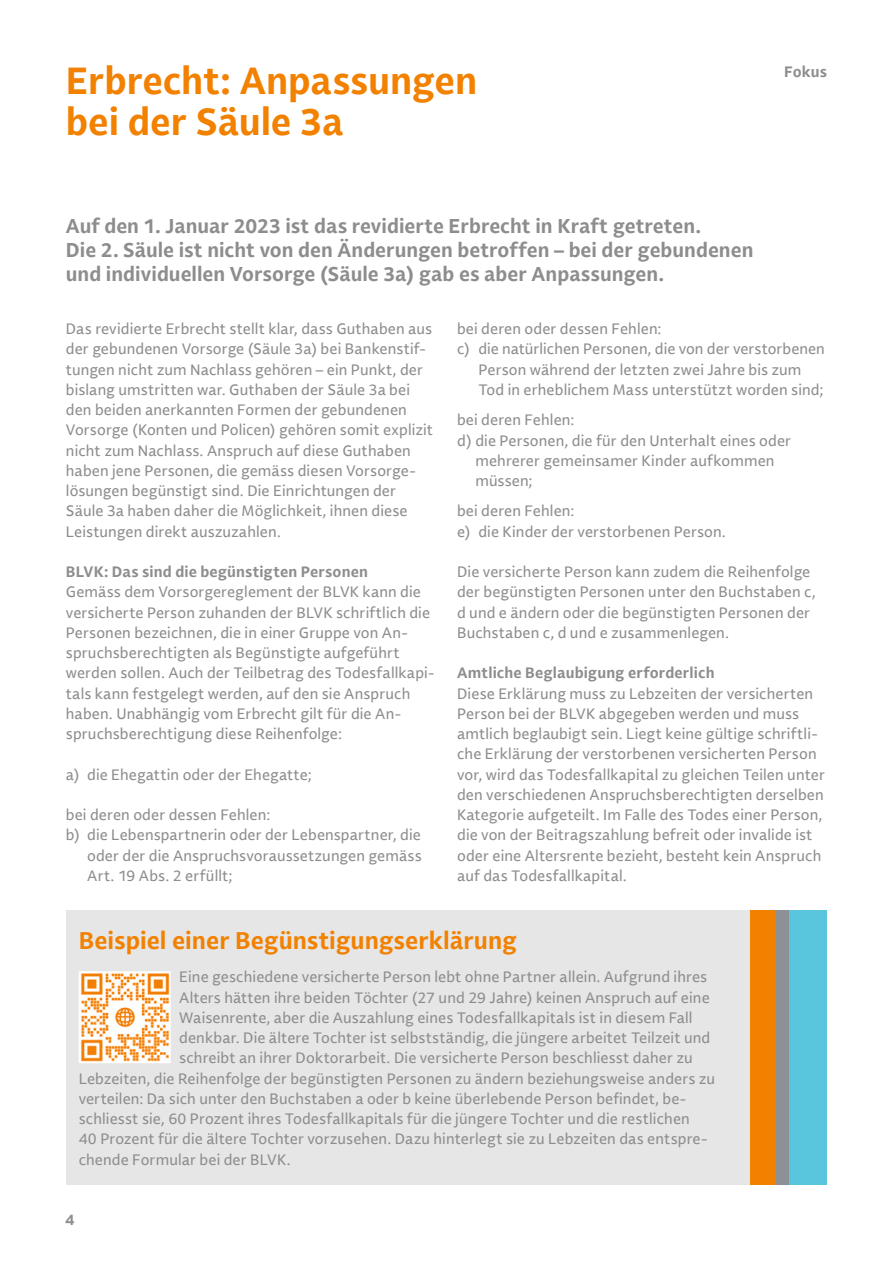
<style>
.page{position:relative;width:893px;height:1263px;background:#fff}
.page>*{position:absolute;margin:0;border:0;box-sizing:border-box;transform-origin:0 0}
.t1{font:700 37.5px/40.5px "Lemance Trial";letter-spacing:-.005em;color:#f28100}
.t2{font:700 24px "Lemance Trial";color:#f28100}
.t3{font:700 19.8px/24px "Lemance Trial";color:#8d8d8d}
.t4{font:15px/20.2px "Lemance Trial";letter-spacing:.01em;color:#8d8d8d}
.t5{font:700 15px "Lemance Trial";letter-spacing:.01em;color:#8d8d8d}
</style>
<div class="page">
<div style="left:66px;top:910px;width:684px;height:275px;background:#e6e6e6"></div>
<img style="left:79px;top:971px;width:92px;height:92px">
<div style="left:789px;top:910px;width:38px;height:275px;background:#59c6de"></div>
<div style="left:776px;top:910px;width:13px;height:275px;background:#8e9098"></div>
<div style="left:750px;top:910px;width:26px;height:275px;background:#f28100"></div>
<h1 class="t1" style="left:66px;top:60px;width:413px">Erbrecht: Anpassungen bei der Säule 3a</h1>
<p class="t5" style="left:784px;top:62px;width:44px">Fokus</p>
<h3 class="t3" style="left:66px;top:214px;width:689px">Auf den 1. Januar 2023 ist das revidierte Erbrecht in Kraft getreten.<br>Die 2. Säule ist nicht von den Änderungen betroffen – bei der gebundenen und individuellen Vorsorge (Säule 3a) gab es aber Anpassungen.</h3>
<p class="t4" style="left:457px;top:319px;width:206px">bei deren oder dessen Fehlen:</p>
<p class="t4" style="left:457px;top:339px;width:369px">c) die natürlichen Personen, die von der verstorbenen</p>
<p class="t4" style="left:478px;top:359px;width:325px">Person während der letzten zwei Jahre bis zum</p>
<p class="t4" style="left:478px;top:379px;width:347px">Tod in erheblichem Mass unterstützt worden sind;</p>
<p class="t4" style="left:457px;top:410px;width:119px">bei deren Fehlen:</p>
<p class="t4" style="left:457px;top:430px;width:336px">d) die Personen, die für den Unterhalt eines oder</p>
<p class="t4" style="left:475px;top:450px;width:301px">mehrerer gemeinsamer Kinder aufkommen</p>
<p class="t4" style="left:475px;top:470px;width:59px">müssen;</p>
<p class="t4" style="left:457px;top:501px;width:270px">bei deren Fehlen:<br>e) die Kinder der verstorbenen Person.</p>
<p class="t4" style="left:457px;top:562px;width:360px">Die versicherte Person kann zudem die Reihenfolge der begünstigten Personen unter den Buchstaben c, d und e ändern oder die begünstigten Personen der Buchstaben c, d und e zusammenlegen.</p>
<p class="t5" style="left:457px;top:663px;width:259px">Amtliche Beglaubigung erforderlich</p>
<p class="t4" style="left:457px;top:683px;width:369px">Diese Erklärung muss zu Lebzeiten der versicherten Person bei der BLVK abgegeben werden und muss amtlich beglaubigt sein. Liegt keine gültige schriftli&shy;che Erklärung der verstorbenen versicherten Person vor, wird das Todesfallkapital zu gleichen Teilen unter den verschiedenen Anspruchsberechtigten derselben Kategorie aufgeteilt. Im Falle des Todes einer Person, die von der Beitragszahlung befreit oder invalide ist oder eine Altersrente bezieht, besteht kein Anspruch auf das Todesfallkapital.</p>
<p class="t4" style="left:66px;top:319px;width:369px">Das revidierte Erbrecht stellt klar, dass Guthaben aus der gebundenen Vorsorge (Säule 3a) bei Bankenstif&shy;tungen nicht zum Nachlass gehören – ein Punkt, der bislang umstritten war. Guthaben der Säule 3a bei den beiden anerkannten Formen der gebundenen Vorsorge (Konten und Policen) gehören somit explizit nicht zum Nachlass. Anspruch auf diese Guthaben haben jene Personen, die gemäss diesen Vorsorge&shy;lösungen begünstigt sind. Die Einrichtungen der Säule 3a haben daher die Möglichkeit, ihnen diese Leistungen direkt auszuzahlen.</p>
<p class="t5" style="left:66px;top:562px;width:304px">BLVK: Das sind die begünstigten Personen</p>
<p class="t4" style="left:66px;top:582px;width:371px">Gemäss dem Vorsorgereglement der BLVK kann die versicherte Person zuhanden der BLVK schriftlich die Personen bezeichnen, die in einer Gruppe von An&shy;spruchsberechtigten als Begünstigte aufgeführt werden sollen. Auch der Teilbetrag des Todesfallkapi&shy;tals kann festgelegt werden, auf den sie Anspruch haben. Unabhängig vom Erbrecht gilt für die An&shy;spruchsberechtigung diese Reihenfolge:</p>
<p class="t4" style="left:66px;top:764px;width:247px">a) die Ehegattin oder der Ehegatte;</p>
<p class="t4" style="left:66px;top:805px;width:206px">bei deren oder dessen Fehlen:</p>
<p class="t4" style="left:66px;top:825px;width:357px">b) die Lebenspartnerin oder der Lebenspartner, die</p>
<p class="t4" style="left:87px;top:845px;width:336px">oder der die Anspruchsvoraussetzungen gemäss</p>
<p class="t4" style="left:87px;top:865px;width:147px">Art. 19 Abs. 2 erfüllt;</p>
<h2 class="t2" style="left:79px;top:924px;width:440px">Beispiel einer Begünstigungserklärung</h2>
<p class="t4" style="left:179px;top:967px;width:530px">Eine geschiedene versicherte Person lebt ohne Partner allein. Aufgrund ihres</p>
<p class="t4" style="left:179px;top:987px;width:532px">Alters hätten ihre beiden Töchter (27 und 29 Jahre) keinen Anspruch auf eine</p>
<p class="t4" style="left:179px;top:1007px;width:515px">Waisenrente, aber die Auszahlung eines Todesfallkapitals ist in diesem Fall</p>
<p class="t4" style="left:179px;top:1028px;width:533px">denkbar. Die ältere Tochter ist selbstständig, die jüngere arbeitet Teilzeit und</p>
<p class="t4" style="left:179px;top:1048px;width:515px">schreibt an ihrer Doktorarbeit. Die versicherte Person beschliesst daher zu</p>
<p class="t4" style="left:79px;top:1068px;width:638px">Lebzeiten, die Reihenfolge der begünstigten Personen zu ändern beziehungsweise anders zu</p>
<p class="t4" style="left:79px;top:1088px;width:609px">verteilen: Da sich unter den Buchstaben a oder b keine überlebende Person befindet, be-</p>
<p class="t4" style="left:79px;top:1109px;width:613px">schliesst sie, 60 Prozent ihres Todesfallkapitals für die jüngere Tochter und die restlichen</p>
<p class="t4" style="left:79px;top:1129px;width:631px">40 Prozent für die ältere Tochter vorzusehen. Dazu hinterlegt sie zu Lebzeiten das entspre-</p>
<p class="t4" style="left:79px;top:1149px;width:214px">chende Formular bei der BLVK.</p>
<p class="t5" style="left:66px;top:1210px;width:10px">4</p>
</div>
